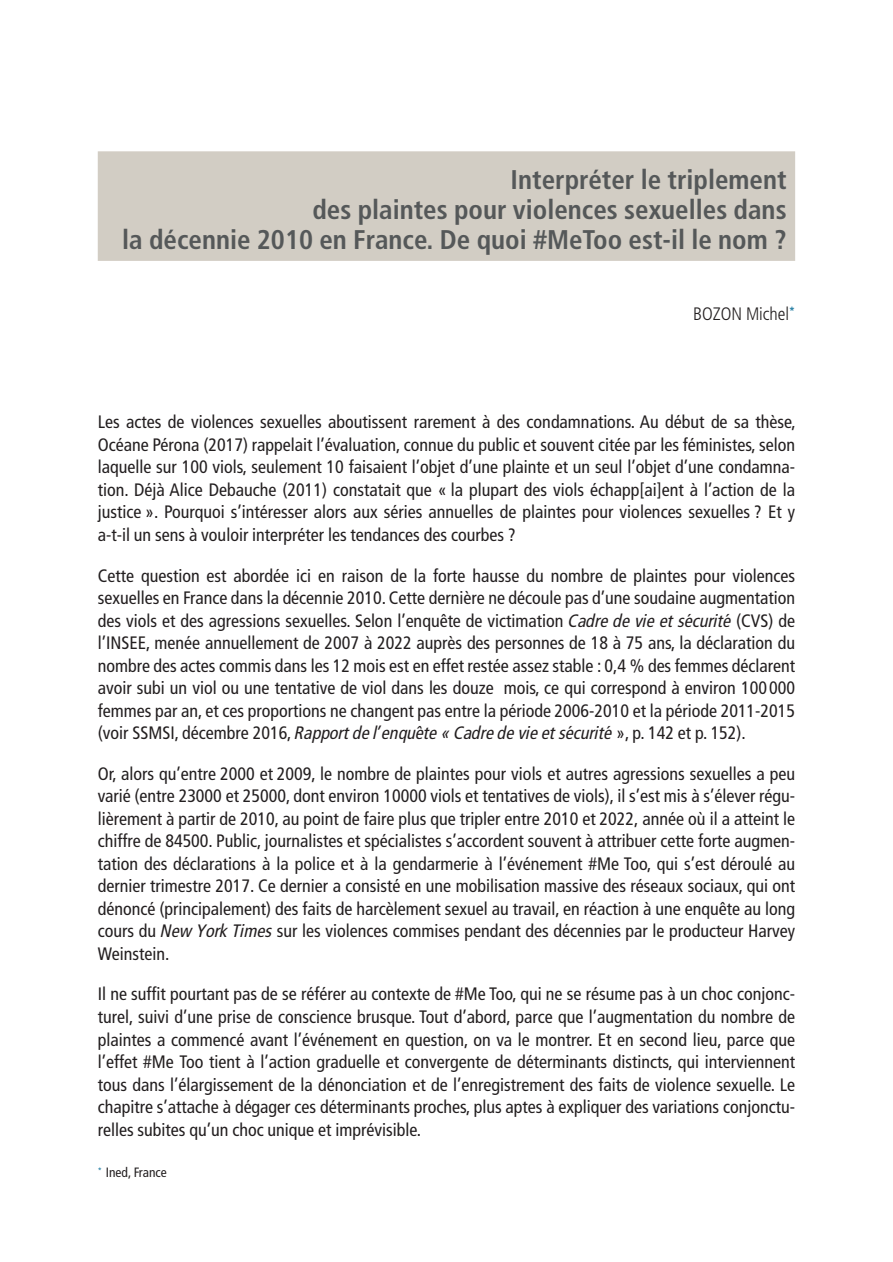
<style>
.page{position:relative;width:893px;height:1262px;background:#fff}
.page>*{position:absolute;margin:0;border:0;box-sizing:border-box;transform-origin:0 0}
.t1{font:700 condensed 27px/30px "Frutiger LT Std";color:#555859;text-align:right}
.t2{font:condensed 18px/22.5px "Frutiger LT Std";color:#231f20;text-align:justify}
.t3{font:300 condensed 18px "Frutiger LT Std";color:#231f20}
.t4{font:condensed 13.5px "Frutiger LT Std";color:#231f20}
.s1{font-style:italic}
</style>
<div class="page">
<div style="left:98px;top:151px;width:697px;height:110px;background:#d2cdc4"></div>
<h1 class="t1" style="left:122px;top:165px;width:666px">Interpréter le triplement<br>des plaintes pour violences sexuelles dans<br>la décennie 2010 en France. De quoi #MeToo est-il le nom ?</h1>
<p class="t3" style="left:693px;top:303px;width:104px">BOZON Michel<sup>*</sup></p>
<p class="t2" style="left:98px;top:411px;width:700px">Les actes de violences sexuelles aboutissent rarement à des condamnations. Au début de sa thèse, Océane Pérona (2017) rappelait l’évaluation, connue du public et souvent citée par les féministes, selon laquelle sur 100 viols, seulement 10 faisaient l’objet d’une plainte et un seul l’objet d’une condamna&shy;tion. Déjà Alice Debauche (2011) constatait que « la plupart des viols échapp[ai]ent à l’action de la justice ». Pourquoi s’intéresser alors aux séries annuelles de plaintes pour violences sexuelles ? Et y a-t-il un sens à vouloir interpréter les tendances des courbes ?</p>
<p class="t2" style="left:98px;top:564px;width:699px">Cette question est abordée ici en raison de la forte hausse du nombre de plaintes pour violences sexuelles en France dans la décennie 2010. Cette dernière ne découle pas d’une soudaine augmentation des viols et des agressions sexuelles. Selon l’enquête de victimation <span class="s1">Cadre de vie et sécurité</span> (CVS) de l’INSEE, menée annuellement de 2007 à 2022 auprès des personnes de 18 à 75 ans, la déclaration du nombre des actes commis dans les 12 mois est en effet restée assez stable : 0,4 % des femmes déclarent avoir subi un viol ou une tentative de viol dans les douze mois, ce qui correspond à environ 100 000 femmes par an, et ces proportions ne changent pas entre la période 2006-2010 et la période 2011-2015 (voir SSMSI, décembre 2016, <span class="s1">Rapport de l’enquête « Cadre de vie et sécurité</span> », p. 142 et p. 152).</p>
<p class="t2" style="left:98px;top:762px;width:699px">Or, alors qu’entre 2000 et 2009, le nombre de plaintes pour viols et autres agressions sexuelles a peu varié (entre 23000 et 25000, dont environ 10000 viols et tentatives de viols), il s’est mis à s’élever régu&shy;lièrement à partir de 2010, au point de faire plus que tripler entre 2010 et 2022, année où il a atteint le chiffre de 84500. Public, journalistes et spécialistes s’accordent souvent à attribuer cette forte augmen&shy;tation des déclarations à la police et à la gendarmerie à l’événement #Me Too, qui s’est déroulé au dernier trimestre 2017. Ce dernier a consisté en une mobilisation massive des réseaux sociaux, qui ont dénoncé (principalement) des faits de harcèlement sexuel au travail, en réaction à une enquête au long cours du <span class="s1">New York Times</span> sur les violences commises pendant des décennies par le producteur Harvey Weinstein.</p>
<p class="t2" style="left:98px;top:983px;width:699px">Il ne suffit pourtant pas de se référer au contexte de #Me Too, qui ne se résume pas à un choc conjonc&shy;turel, suivi d’une prise de conscience brusque. Tout d’abord, parce que l’augmentation du nombre de plaintes a commencé avant l’événement en question, on va le montrer. Et en second lieu, parce que l’effet #Me Too tient à l’action graduelle et convergente de déterminants distincts, qui interviennent tous dans l’élargissement de la dénonciation et de l’enregistrement des faits de violence sexuelle. Le chapitre s’attache à dégager ces déterminants proches, plus aptes à expliquer des variations conjonctu&shy;relles subites qu’un choc unique et imprévisible.</p>
<p class="t4" style="left:98px;top:1164px;width:71px"><sup>*</sup> Ined, France</p>
</div>
